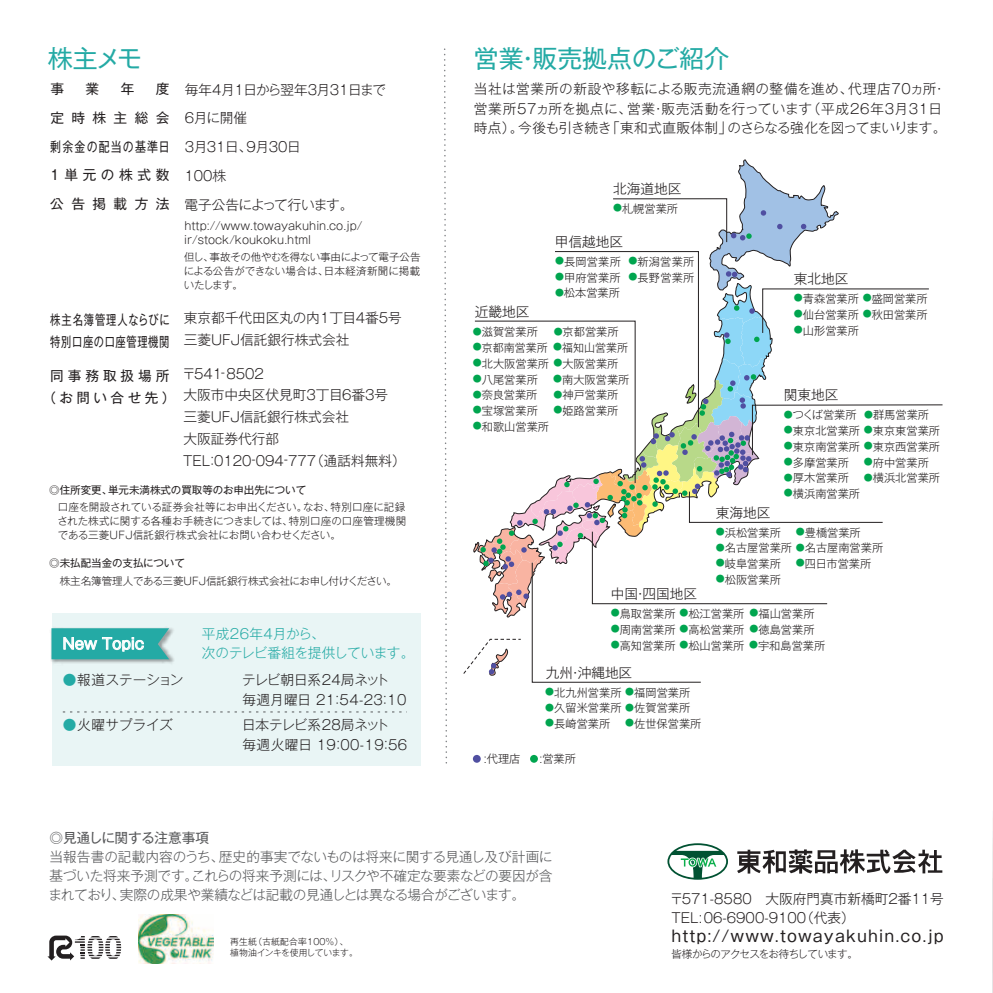
<style>
.page{position:relative;width:993px;height:993px;background:#fff}
.page>*{position:absolute;margin:0;border:0;box-sizing:border-box;transform-origin:0 0}
.t1{font:24.85px "Gothic MB101 Pro";color:#24aaa5}
.t2{font:15.75px "Gothic MB101 Pro";letter-spacing:.07em;color:#231f20}
.t3{font:14.88px "Gothic MB101 Pro";color:#fff}
.t4{font:300 13.65px/21.7px "Gothic MB101 Pro";color:#231f20}
.t5{font:300 13.65px/19.2px "Gothic MB101 Pro";letter-spacing:-.03em;color:#57585a;text-align:justify}
.t6{font:300 13.65px/19.2px "Gothic MB101 Pro";letter-spacing:.03em;color:#231f20}
.t7{font:300 13.65px/28.7px "Gothic MB101 Pro";letter-spacing:-.03em;color:#231f20}
.t8{font:13.65px/28.7px "Gothic MB101 Pro";letter-spacing:.115em;color:#231f20;text-align:justify}
.t9{font:300 13.65px/19.2px "Gothic MB101 Pro";letter-spacing:-.005em;color:#24aaa5}
.t10{font:13.65px/21.7px "Gothic MB101 Pro";letter-spacing:.065em;color:#231f20;scale:.75 1}
.t11{font:13.65px/21.7px "Gothic MB101 Pro";letter-spacing:.285em;color:#231f20;text-align:center}
.t12{font:13.65px "Gothic MB101 Pro";letter-spacing:-.015em;color:#57585a}
.t13{font:300 11.2px/14px "Gothic MB101 Pro";color:#231f20}
.t14{font:300 10.5px/14px "Gothic MB101 Pro";letter-spacing:-.015em;color:#231f20;text-align:justify}
.t15{font:10.5px "Gothic MB101 Pro";color:#231f20}
.t16{font:300 10.5px "Gothic MB101 Pro";letter-spacing:-.075em;color:#231f20}
.t17{font:300 8.75px/11.4px "Gothic MB101 Pro";letter-spacing:.025em;color:#231f20}
.s1{color:#24aaa5}
</style>
<div class="page">
<img style="left:992px;top:831px;width:1px;height:161px">
<img style="left:139px;top:914px;width:74px;height:49px">
<svg style="left:667px;top:843px;width:60px;height:36px"></svg>
<svg style="left:737px;top:849px;width:205px;height:24px"></svg>
<svg style="left:47px;top:935px;width:74px;height:25px"></svg>
<div style="left:52px;top:612px;width:368px;height:153px;background:#e9f5f5"></div>
<svg style="left:63px;top:711px;width:344px;height:1px"></svg>
<svg style="left:444px;top:48px;width:3px;height:716px"></svg>
<img style="left:50px;top:627px;width:124px;height:37px">
<svg style="left:51px;top:628px;width:118px;height:31px;background:#46b5b1"></svg>
<svg style="left:463px;top:159px;width:479px;height:523px"></svg>
<svg style="left:472px;top:754px;width:8px;height:8px"></svg>
<div style="left:530px;top:754px;width:7px;height:8px;background:#00a54f;border-radius:50%"></div>
<h1 class="t1" style="left:48px;top:38px;width:96px">株主メモ</h1>
<p class="t8" style="left:50px;top:73px;width:15px">事</p>
<p class="t8" style="left:85px;top:73px;width:15px">業</p>
<p class="t8" style="left:121px;top:73px;width:15px">年</p>
<p class="t8" style="left:50px;top:73px;width:121px;text-indent:105px">度定時株主総会剰余金の配当の基準日1単元の株式数公告掲載方法</p>
<p class="t10" style="left:50px;top:307px;width:161px">株主名簿管理人ならびに特別口座の口座管理機関</p>
<p class="t11" style="left:42px;top:363px;width:134px">同事務取扱場所（お問い合せ先）</p>
<p class="t7" style="left:184px;top:73px;width:203px">毎年4月1日から翌年3月31日まで<br>6月に開催<br>3月31日、9月30日<br>100株<br>電子公告によって行います。</p>
<p class="t13" style="left:184px;top:216px;width:180px">http://www.towayakuhin.co.jp/ ir/stock/koukoku.html</p>
<p class="t14" style="left:184px;top:248px;width:238px">但し、事故その他やむを得ない事由によって電子公告による公告ができない場合は、日本経済新聞に掲載いたします。</p>
<p class="t4" style="left:184px;top:305px;width:219px">東京都千代田区丸の内1丁目4番5号三菱UFJ信託銀行株式会社</p>
<p class="t4" style="left:182px;top:360px;width:225px">〒541-8502<br>大阪市中央区伏見町3丁目6番3号<br>三菱UFJ信託銀行株式会社<br>大阪証券代行部<br>TEL：0120-094-777（通話料無料）</p>
<p class="t15" style="left:49px;top:481px;width:258px">◎住所変更、単元未満株式の買取等のお申出先について</p>
<p class="t14" style="left:57px;top:498px;width:350px">口座を開設されている証券会社等にお申出ください。なお、特別口座に記録された株式に関する各種お手続きにつきましては、特別口座の口座管理機関である三菱UFJ信託銀行株式会社にお問い合わせください。</p>
<p class="t15" style="left:49px;top:554px;width:137px">◎未払配当金の支払について</p>
<p class="t14" style="left:60px;top:572px;width:338px">株主名簿管理人である三菱UFJ信託銀行株式会社にお申し付けください。</p>
<h3 class="t3" style="left:63px;top:631px;width:83px">New Topic</h3>
<p class="t9" style="left:202px;top:622px;width:214px">平成26年4月から、<br>次のテレビ番組を提供しています。</p>
<p class="t4" style="left:63px;top:667px;width:122px"><span class="s1">●</span>報道ステーション</p>
<p class="t4" style="left:242px;top:668px;width:166px;line-height:19.2px">テレビ朝日系24局ネット<br>毎週月曜日 21：54-23：10</p>
<p class="t4" style="left:63px;top:712px;width:111px"><span class="s1">●</span>火曜サプライズ</p>
<p class="t4" style="left:242px;top:713px;width:167px;line-height:19.2px">日本テレビ系28局ネット<br>毎週火曜日 19：00-19：56</p>
<h1 class="t1" style="left:474px;top:38px;width:256px">営業・販売拠点のご紹介</h1>
<p class="t6" style="left:473px;top:77px;width:474px">当社は営業所の新設や移転による販売流通網の整備を進め、代理店70ヵ所・営業所57ヵ所を拠点に、営業・販売活動を行っています（平成26年3月31日時点）。今後も引き続き「東和式直販体制」のさらなる強化を図ってまいります。</p>
<p class="t4" style="left:613px;top:176px;width:70px">北海道地区</p>
<p class="t13" style="left:613px;top:200px;width:66px"><sup>●</sup>札幌営業所</p>
<p class="t4" style="left:554px;top:229px;width:70px">甲信越地区</p>
<p class="t13" style="left:555px;top:253px;width:141px"><sup>●</sup>長岡営業所 <sup>●</sup>新潟営業所</p>
<p class="t13" style="left:555px;top:269px;width:141px"><sup>●</sup>甲府営業所 <sup>●</sup>長野営業所</p>
<p class="t13" style="left:555px;top:284px;width:66px"><sup>●</sup>松本営業所</p>
<p class="t4" style="left:474px;top:299px;width:56px">近畿地区</p>
<p class="t13" style="left:472px;top:323px;width:66px"><sup>●</sup>滋賀営業所</p>
<p class="t13" style="left:553px;top:323px;width:66px"><sup>●</sup>京都営業所</p>
<p class="t13" style="left:472px;top:339px;width:156px"><sup>●</sup>京都南営業所 <sup>●</sup>福知山営業所</p>
<p class="t13" style="left:472px;top:355px;width:147px"><sup>●</sup>北大阪営業所 <sup>●</sup>大阪営業所</p>
<p class="t13" style="left:472px;top:370px;width:66px"><sup>●</sup>八尾営業所</p>
<p class="t13" style="left:553px;top:370px;width:78px"><sup>●</sup>南大阪営業所</p>
<p class="t13" style="left:472px;top:386px;width:66px"><sup>●</sup>奈良営業所</p>
<p class="t13" style="left:553px;top:386px;width:66px"><sup>●</sup>神戸営業所</p>
<p class="t13" style="left:472px;top:402px;width:66px"><sup>●</sup>宝塚営業所</p>
<p class="t13" style="left:553px;top:402px;width:66px"><sup>●</sup>姫路営業所</p>
<p class="t13" style="left:472px;top:418px;width:78px"><sup>●</sup>和歌山営業所</p>
<p class="t4" style="left:793px;top:266px;width:56px">東北地区</p>
<p class="t13" style="left:793px;top:290px;width:135px"><sup>●</sup>青森営業所 <sup>●</sup>盛岡営業所</p>
<p class="t13" style="left:793px;top:306px;width:135px"><sup>●</sup>仙台営業所 <sup>●</sup>秋田営業所</p>
<p class="t13" style="left:793px;top:322px;width:66px"><sup>●</sup>山形営業所</p>
<p class="t4" style="left:783px;top:382px;width:56px">関東地区</p>
<p class="t13" style="left:783px;top:406px;width:147px"><sup>●</sup>つくば営業所 <sup>●</sup>群馬営業所</p>
<p class="t13" style="left:783px;top:422px;width:169px"><sup>●</sup>東京北営業所 <sup>●</sup>東京東営業所　</p>
<p class="t13" style="left:783px;top:438px;width:158px"><sup>●</sup>東京南営業所 <sup>●</sup>東京西営業所</p>
<p class="t13" style="left:783px;top:453px;width:66px"><sup>●</sup>多摩営業所</p>
<p class="t13" style="left:863px;top:453px;width:66px"><sup>●</sup>府中営業所</p>
<p class="t13" style="left:783px;top:469px;width:158px"><sup>●</sup>厚木営業所　 <sup>●</sup>横浜北営業所</p>
<p class="t13" style="left:783px;top:485px;width:78px"><sup>●</sup>横浜南営業所</p>
<p class="t4" style="left:715px;top:499px;width:56px">東海地区</p>
<p class="t13" style="left:715px;top:523px;width:146px"><sup>●</sup>浜松営業所 　<sup>●</sup>豊橋営業所</p>
<p class="t13" style="left:715px;top:539px;width:169px"><sup>●</sup>名古屋営業所 <sup>●</sup>名古屋南営業所</p>
<p class="t13" style="left:715px;top:555px;width:66px"><sup>●</sup>岐阜営業所</p>
<p class="t13" style="left:795px;top:555px;width:77px"><sup>●</sup>四日市営業所</p>
<p class="t13" style="left:715px;top:571px;width:66px"><sup>●</sup>松阪営業所</p>
<p class="t4" style="left:610px;top:581px;width:88px">中国・四国地区</p>
<p class="t13" style="left:610px;top:605px;width:205px"><sup>●</sup>鳥取営業所 <sup>●</sup>松江営業所 <sup>●</sup>福山営業所</p>
<p class="t13" style="left:610px;top:620px;width:205px"><sup>●</sup>周南営業所 <sup>●</sup>高松営業所 <sup>●</sup>徳島営業所</p>
<p class="t13" style="left:610px;top:636px;width:216px"><sup>●</sup>高知営業所 <sup>●</sup>松山営業所 <sup>●</sup>宇和島営業所</p>
<p class="t4" style="left:545px;top:659px;width:88px">九州・沖縄地区</p>
<p class="t13" style="left:545px;top:683px;width:146px"><sup>●</sup>北九州営業所 <sup>●</sup>福岡営業所</p>
<p class="t13" style="left:545px;top:699px;width:146px"><sup>●</sup>久留米営業所 <sup>●</sup>佐賀営業所</p>
<p class="t13" style="left:545px;top:715px;width:66px"><sup>●</sup>長崎営業所</p>
<p class="t13" style="left:625px;top:715px;width:78px"><sup>●</sup>佐世保営業所</p>
<p class="t13" style="left:484px;top:750px;width:38px">:代理店</p>
<p class="t13" style="left:539px;top:750px;width:38px">:営業所</p>
<p class="t12" style="left:49px;top:825px;width:161px">◎見通しに関する注意事項</p>
<p class="t5" style="left:48px;top:844px;width:505px">当報告書の記載内容のうち、歴史的事実でないものは将来に関する見通し及び計画に基づいた将来予測です。これらの将来予測には、リスクや不確定な要素などの要因が含まれており、実際の成果や業績などは記載の見通しとは異なる場合がございます。</p>
<p class="t17" style="left:230px;top:934px;width:129px">再生紙（古紙配合率100％）、植物油インキを使用しています。</p>
<p class="t4" style="left:669px;top:886px;width:275px;line-height:19.2px">〒571-8580　大阪府門真市新橋町2番11号<br>TEL:06-6900-9100（代表）</p>
<h2 class="t2" style="left:671px;top:922px;width:274px">http://www.towayakuhin.co.jp</h2>
<p class="t16" style="left:671px;top:945px;width:188px">皆様からのアクセスをお待ちしています。</p>
</div>
